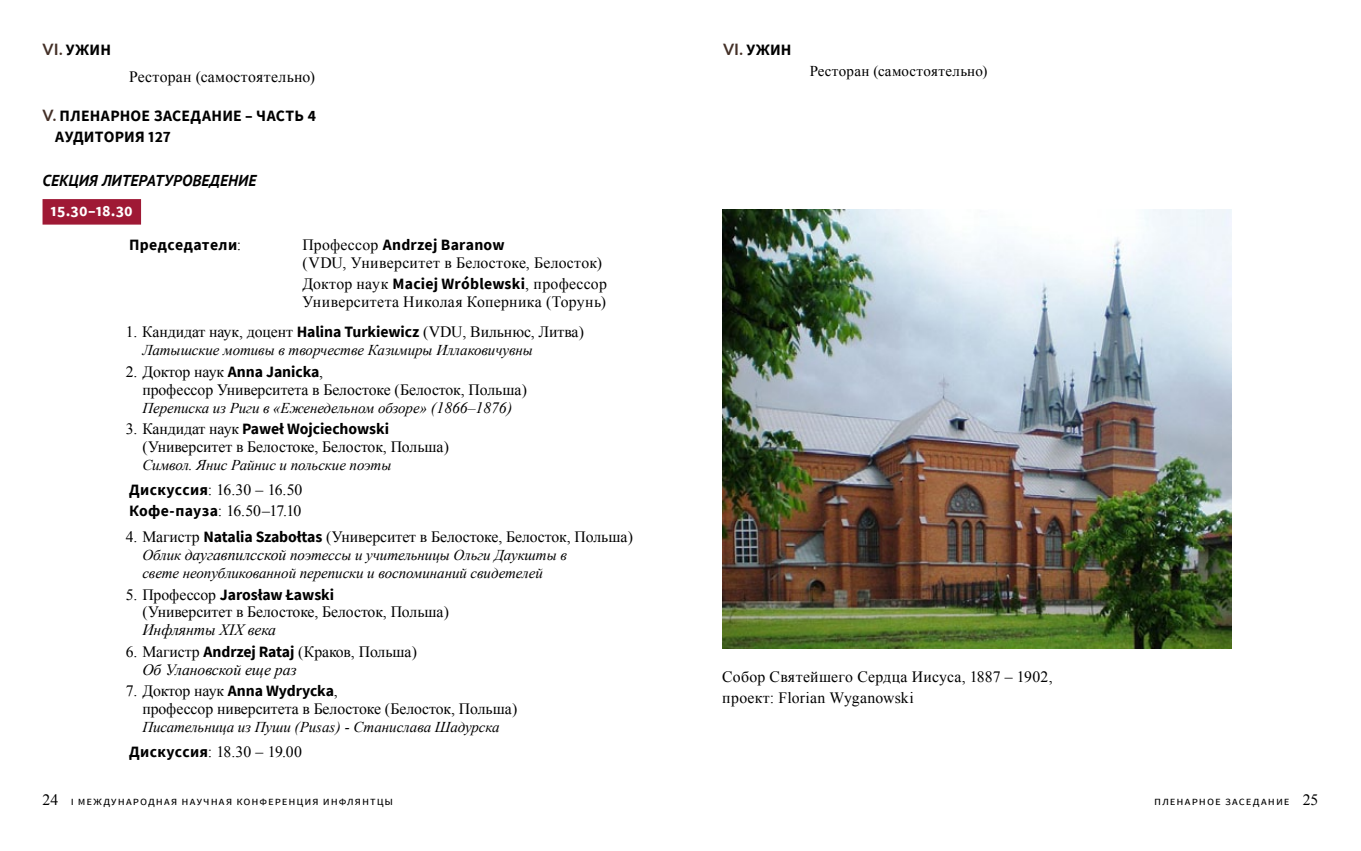
<style>
.page{position:relative;width:1361px;height:851px;background:#fff}
.page>*{position:absolute;margin:0;border:0;box-sizing:border-box;transform-origin:0 0}
.t1{font:15.75px/17.9px "Times New Roman";letter-spacing:-.005em;color:#000}
.t2{font:700 15.75px/21px "Source Sans Pro";letter-spacing:.01em;color:#000}
.t3{font:15.75px/21px "Times New Roman";letter-spacing:.02em;color:#000}
.t4{font:15.75px/21px "Times New Roman";letter-spacing:-.05em;color:#000}
.t5{font:italic 700 15.75px "PT Sans";letter-spacing:.01em;color:#000}
.t6{font:italic 15.75px "Times New Roman";letter-spacing:-.005em;color:#000}
.t7{font:italic 15px/17.9px "Times New Roman";letter-spacing:-.005em;color:#000}
.t8{font:15px "Times New Roman";letter-spacing:.02em;color:#000}
.t9{font:12px "Source Sans Pro";letter-spacing:.085em;color:#000}
.s1{font-family:"Lato";color:#443027}
.s2{color:#fff}
.s3{font-family:"Times New Roman";font-weight:400}
.s4{font-family:"Source Sans Pro";font-weight:700}
.s5{font-size:15.75px}
.s6{font-style:italic}
.s7{font-family:"Times New Roman";font-size:15.75px}
</style>
<div class="page">
<div style="left:43px;top:199px;width:98px;height:25px;background:#9f1935"></div>
<img style="left:722px;top:210px;width:509px;height:438px">
<p class="t2" style="left:43px;top:39px;width:70px"><span class="s1">VI.</span> УЖИН</p>
<p class="t3" style="left:129px;top:65px;width:187px">Ресторан (самостоятельно)</p>
<p class="t2" style="left:55px;top:104px;width:262px;text-indent:-13px"><span class="s1">V.</span> ПЛЕНАРНОЕ ЗАСЕДАНИЕ – ЧАСТЬ 4<br>АУДИТОРИЯ 127</p>
<p class="t5" style="left:43px;top:170px;width:215px">СЕКЦИЯ ЛИТЕРАТУРОВЕДЕНИЕ</p>
<p class="t2" style="left:129px;top:194px;width:114px;line-height:33.8px;text-indent:-79px"><span class="s2">15.30–18.30<br></span>Председатели<span class="s3">:</span></p>
<p class="t2" style="left:302px;top:234px;width:204px"><span class="s3">Профессор</span> Andrzej Baranow</p>
<p class="t3" style="left:302px;top:252px;width:306px">(VDU, Университет в Белостоке, Белосток)<br>Доктор наук <span class="s4">Maciej Wróblewski</span>, профессор</p>
<p class="t3" style="left:302px;top:291px;width:305px">Университета Николая Коперника (Торунь)</p>
<p class="t1" style="left:126px;top:323px;width:460px">1. Кандидат наук, доцент <span class="s4">Halina Turkiewicz</span> (VDU, Вильнюс, Литва)</p>
<p class="t7" style="left:142px;top:341px;width:392px">Латышские мотивы в творчестве Казимиры Иллаковичувны</p>
<p class="t1" style="left:142px;top:362px;width:386px;text-indent:-17px">2. Доктор наук <span class="s4">Anna Janicka</span>,<br>профессор Университета в Белостоке (Белосток, Польша)</p>
<p class="t7" style="left:142px;top:398px;width:372px">Переписка из Риги в «Еженедельном обзоре» <span class="s5">(1866–1876)</span></p>
<p class="t2" style="left:126px;top:418px;width:265px"><span class="s3">3. Кандидат наук</span> Paweł Wojciechowski</p>
<p class="t1" style="left:142px;top:437px;width:308px">(Университет в Белостоке, Белосток, Польша)</p>
<p class="t7" style="left:142px;top:455px;width:251px">Символ. Янис Райнис и польские поэты</p>
<p class="t4" style="left:129px;top:478px;width:175px"><span class="s4">Дискуссия</span>: 16.30 – 16.50<br><span class="s4">Кофе-пауза</span>: 16.50–17.10</p>
<p class="t1" style="left:126px;top:527px;width:509px">4. Магистр <span class="s4">Natalia Szabołtas</span> (Университет в Белостоке, Белосток, Польша)</p>
<p class="t7" style="left:142px;top:545px;width:426px">Облик <span class="s5">даугавпилсской</span> поэтессы и учительницы Ольги Даукшты в свете неопубликованной переписки и воспоминаний свидетелей</p>
<p class="t2" style="left:126px;top:583px;width:210px"><span class="s3">5. Профессор</span> Jarosław Ławski</p>
<p class="t1" style="left:142px;top:602px;width:308px">(Университет в Белостоке, Белосток, Польша)</p>
<p class="t6" style="left:142px;top:619px;width:135px">Инфлянты XIX века</p>
<p class="t1" style="left:142px;top:642px;width:276px;text-indent:-17px">6. Магистр <span class="s4">Andrzej Rataj</span> (Краков, Польша)<br><span class="s6">Об Улановской еще раз</span></p>
<p class="t1" style="left:142px;top:682px;width:376px;text-indent:-17px">7. Доктор наук <span class="s4">Anna Wydrycka</span>,<br>профессор ниверситета в Белостоке (Белосток, Польша)</p>
<p class="t7" style="left:142px;top:717px;width:359px">Писательница из Пуши (Pusas) - Станислава Шадурска</p>
<p class="t1" style="left:129px;top:742px;width:174px"><span class="s4">Дискуссия</span>: 18.30 – 19.00</p>
<p class="t2" style="left:723px;top:39px;width:70px"><span class="s1">VI.</span> УЖИН</p>
<p class="t8" style="left:809px;top:61px;width:179px">Ресторан (самостоятельно)</p>
<p class="t1" style="left:722px;top:665px;width:332px;line-height:21px">Собор Святейшего Сердца Иисуса, 1887 – 1902, проект: Florian Wyganowski</p>
<p class="t9" style="left:43px;top:793px;width:352px"><span class="s7">24</span> i международная научная конференция инфлянтцы</p>
<p class="t9" style="left:1154px;top:793px;width:166px">пленарное заседание <span class="s7">25</span></p>
</div>
